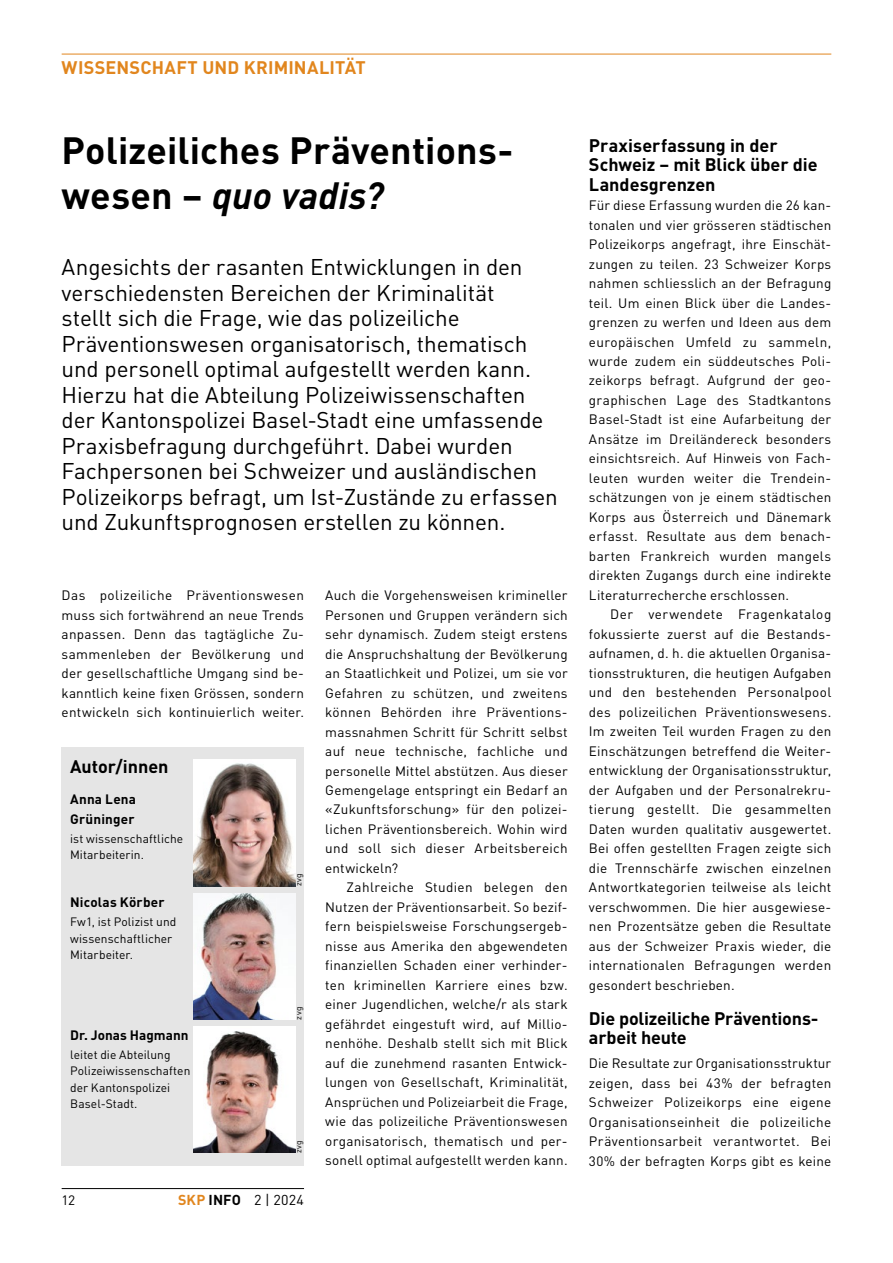
<style>
.page{position:relative;width:893px;height:1263px;background:#fff}
.page>*{position:absolute;margin:0;border:0;box-sizing:border-box;transform-origin:0 0}
.t1{font:700 37.5px "DIN";letter-spacing:.005em;color:#000}
.t2{font:italic 37.5px "DIN DIN Bold";letter-spacing:.01em;color:#000}
.t3{font:22.5px/25.5px "DIN";letter-spacing:-.005em;color:#000}
.t4{font:700 18px/19.5px "DIN";letter-spacing:-.005em;color:#000}
.t5{font:700 18px "DIN";letter-spacing:.01em;color:#e1861e}
.t6{font:14.25px "DIN";color:#000}
.t7{font:13.5px/19.5px "DIN";letter-spacing:.02em;color:#000;text-align:justify}
.t8{font:700 13.5px/19.5px "DIN";letter-spacing:.01em;color:#000}
.t9{font:12px/16.5px "DIN";letter-spacing:.005em;color:#000}
.t10{font:8.25px "DIN";letter-spacing:.045em;color:#000}
.s1{font-family:"DIN";font-weight:700;font-style:normal}
.s2{font-weight:700;color:#e1861e}
.s3{font-weight:700}
</style>
<div class="page">
<hr style="left:62px;top:1188px;width:242px;height:1px;background:#000">
<hr style="left:62px;top:54px;width:769px;height:1px;background:#e1861e">
<div style="left:62px;top:747px;width:242px;height:419px;background:#e5e5e5"></div>
<img style="left:193px;top:893px;width:103px;height:126px">
<img style="left:193px;top:1026px;width:103px;height:127px">
<img style="left:193px;top:760px;width:103px;height:126px">
<h3 class="t5" style="left:62px;top:55px;width:306px">WISSENSCHAFT UND KRIMINALITÄT</h3>
<h1 class="t1" style="left:62px;top:126px;width:453px">Polizeiliches Präventions-</h1>
<h1 class="t2" style="left:62px;top:171px;width:324px"><span class="s1">wesen –</span> quo vadis?</h1>
<p class="t3" style="left:62px;top:254px;width:498px">Angesichts der rasanten Entwicklungen in den verschiedensten Bereichen der Kriminalität<br>stellt sich die Frage, wie das polizeiliche Präventionswesen organisatorisch, thematisch und personell optimal aufgestellt werden kann.<br>Hierzu hat die Abteilung Polizeiwissenschaften der Kantonspolizei Basel-Stadt eine umfassende Praxisbefragung durchgeführt. Dabei wurden Fachpersonen bei Schweizer und ausländischen Polizeikorps befragt, um Ist-Zustände zu erfassen und Zukunftsprognosen erstellen zu können.</p>
<p class="t7" style="left:62px;top:585px;width:244px">Das polizeiliche Präventionswesen muss sich fortwährend an neue Trends anpassen. Denn das tagtägliche Zu&shy;sammenleben der Bevölkerung und der gesellschaftliche Umgang sind be&shy;kanntlich keine fixen Grössen, sondern entwickeln sich kontinuierlich weiter.</p>
<p class="t7" style="left:325px;top:585px;width:244px">Auch die Vorgehensweisen krimineller Personen und Gruppen verändern sich sehr dynamisch. Zudem steigt erstens die Anspruchshaltung der Bevölkerung an Staatlichkeit und Polizei, um sie vor Gefahren zu schützen, und zweitens können Behörden ihre Präventions&shy;massnahmen Schritt für Schritt selbst auf neue technische, fachliche und personelle Mittel abstützen. Aus dieser Gemengelage entspringt ein Bedarf an «Zukunftsforschung» für den polizei&shy;lichen Präventionsbereich. Wohin wird und soll sich dieser Arbeitsbereich entwickeln?</p>
<p class="t7" style="left:325px;top:877px;width:244px;text-indent:21px">Zahlreiche Studien belegen den Nutzen der Präventionsarbeit. So bezif&shy;fern beispielsweise Forschungsergeb&shy;nisse aus Amerika den abgewendeten finanziellen Schaden einer verhinder&shy;ten kriminellen Karriere eines bzw. einer Jugendlichen, welche/r als stark gefährdet eingestuft wird, auf Millio&shy;nenhöhe. Deshalb stellt sich mit Blick auf die zunehmend rasanten Entwick&shy;lungen von Gesellschaft, Kriminalität, Ansprüchen und Polizeiarbeit die Frage, wie das polizeiliche Präventionswesen organisatorisch, thematisch und per&shy;sonell optimal aufgestellt werden kann.</p>
<h3 class="t4" style="left:70px;top:756px;width:100px">Autor/innen</h3>
<p class="t8" style="left:70px;top:789px;width:67px">Anna Lena<br>Grüninger</p>
<p class="t9" style="left:70px;top:830px;width:115px">ist wissenschaftliche<br>Mitarbeiterin.</p>
<p class="t8" style="left:70px;top:892px;width:96px">Nicolas Körber</p>
<p class="t9" style="left:70px;top:913px;width:108px">Fw1, ist Polizist und wissenschaftlicher<br>Mitarbeiter.</p>
<p class="t10" style="left:293px;top:886px;width:14px;rotate:-90deg">zvg</p>
<p class="t10" style="left:293px;top:1019px;width:14px;rotate:-90deg">zvg</p>
<p class="t8" style="left:70px;top:1024px;width:120px">Dr. Jonas Hagmann</p>
<p class="t9" style="left:70px;top:1046px;width:122px">leitet die Abteilung<br>Polizeiwissenschaften der Kantonspolizei<br>Basel-Stadt.</p>
<p class="t10" style="left:293px;top:1153px;width:14px;rotate:-90deg">zvg</p>
<p class="t7" style="left:62px;top:1190px;width:15px">12</p>
<p class="t6" style="left:178px;top:1190px;width:127px"><span class="s2">SKP</span> <span class="s3">INFO</span> 2 | 2024</p>
<h3 class="t4" style="left:589px;top:134px;width:230px">Praxiserfassung in der<br>Schweiz – mit Blick über die<br>Landesgrenzen</h3>
<p class="t7" style="left:589px;top:195px;width:244px;text-align:left">Für diese Erfassung wurden die 26 kan&shy;tonalen und vier grösseren städtischen Polizeikorps angefragt, ihre Einschät&shy;zungen zu teilen. 23 Schweizer Korps nahmen schliesslich an der Befragung teil. Um einen Blick über die Landes&shy;grenzen zu werfen und Ideen aus dem europäischen Umfeld zu sammeln, wurde zudem ein süddeutsches Poli&shy;zeikorps befragt. Aufgrund der geo&shy;graphischen Lage des Stadtkantons Basel-Stadt ist eine Aufarbeitung der Ansätze im Dreiländereck besonders einsichtsreich. Auf Hinweis von Fach&shy;leuten wurden weiter die Trendein&shy;schätzungen von je einem städtischen Korps aus Österreich und Dänemark erfasst. Resultate aus dem benach&shy;barten Frankreich wurden mangels direkten Zugangs durch eine indirekte Literaturrecherche erschlossen.</p>
<p class="t7" style="left:589px;top:605px;width:244px;text-align:left;text-indent:21px">Der verwendete Fragenkatalog fokussierte zuerst auf die Bestands&shy;aufnamen, d. h. die aktuellen Organisa&shy;tionsstrukturen, die heutigen Aufgaben und den bestehenden Personalpool des polizeilichen Präventionswesens.<br>Im zweiten Teil wurden Fragen zu den Einschätzungen betreffend die Weiter&shy;entwicklung der Organisationsstruktur, der Aufgaben und der Personalrekru&shy;tierung gestellt. Die gesammelten Daten wurden qualitativ ausgewertet.<br>Bei offen gestellten Fragen zeigte sich die Trennschärfe zwischen einzelnen Antwortkategorien teilweise als leicht verschwommen. Die hier ausgewiese&shy;nen Prozentsätze geben die Resultate aus der Schweizer Praxis wieder, die internationalen Befragungen werden gesondert beschrieben.</p>
<h3 class="t4" style="left:589px;top:1007px;width:231px">Die polizeiliche Präventions&shy;arbeit heute</h3>
<p class="t7" style="left:589px;top:1053px;width:244px">Die Resultate zur Organisationsstruktur zeigen, dass bei 43% der befragten Schweizer Polizeikorps eine eigene Organisationseinheit die polizeiliche Präventionsarbeit verantwortet. Bei 30% der befragten Korps gibt es keine</p>
</div>
